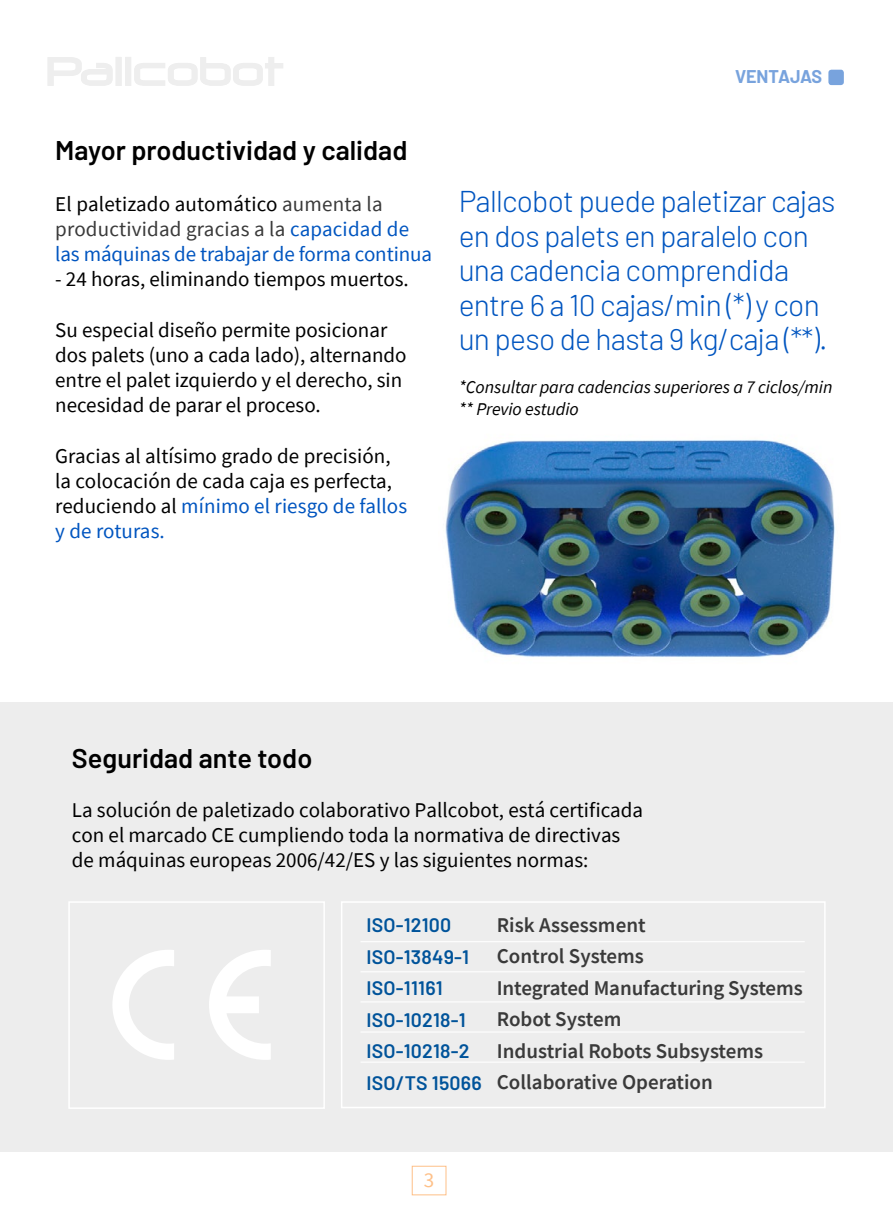
<style>
.page{position:relative;width:893px;height:1230px;background:#fff}
.page>*{position:absolute;margin:0;border:0;box-sizing:border-box;transform-origin:0 0}
.t1{font:300 30px/34.5px "Barlow";letter-spacing:-.025em;color:#0055c0}
.t2{font:600 27px "Barlow";color:#000}
.t3{font:21px/25.2px "Source Sans Pro";color:#000}
.t4{font:600 21px/31.5px "Source Sans Pro";color:#3a3a3a}
.t5{font:21px/25.2px "Source Sans Pro";letter-spacing:.01em;color:#0055c0}
.t6{font:21px "Source Sans Pro";color:#fec088}
.t7{font:600 19.5px/31.5px "Barlow";letter-spacing:.01em;color:#00539a}
.t8{font:italic 18px/21.6px "Source Sans Pro";letter-spacing:-.005em;color:#000}
.t9{font:700 18px "Barlow";letter-spacing:-.005em;color:#78a3dd}
.s1{color:#000}
.s2{color:#3a3a3a}
.s3{color:#0055c0}
</style>
<div class="page">
<div style="left:412px;top:1166px;width:34px;height:29px;border:1px solid #fec088"></div>
<div style="left:0;top:702px;width:892px;height:450px;background:#ededed"></div>
<img style="left:445px;top:440px;width:390px;height:218px">
<svg style="left:112px;top:950px;width:62px;height:110px"></svg>
<svg style="left:209px;top:950px;width:62px;height:110px"></svg>
<div style="left:341px;top:901px;width:484px;height:207px;border:2px solid #fff"></div>
<hr style="left:360px;top:941px;width:444px;height:1px;background:#fff">
<hr style="left:360px;top:971px;width:444px;height:1px;background:#fff">
<hr style="left:360px;top:1001px;width:444px;height:1px;background:#fff">
<hr style="left:360px;top:1031px;width:444px;height:2px;background:#fff">
<hr style="left:360px;top:1062px;width:444px;height:1px;background:#fff">
<div style="left:828px;top:70px;width:15px;height:15px;background:#78a3dd;border-radius:3px"></div>
<svg style="left:47px;top:57px;width:236px;height:29px"></svg>
<div style="left:68px;top:901px;width:257px;height:208px;border:2px solid #fff"></div>
<p class="t2" style="left:55px;top:131px;width:354px">Mayor productividad y calidad</p>
<p class="t5" style="left:55px;top:191px;width:378px"><span class="s1">El paletizado automático</span> <span class="s2">aumenta la productividad gracias a la</span> capacidad de las máquinas de trabajar de forma continua</p>
<p class="t3" style="left:55px;top:267px;width:355px">- 24 horas, eliminando tiempos muertos.</p>
<p class="t3" style="left:55px;top:317px;width:353px">Su especial diseño permite posicionar dos palets (uno a cada lado), alternando entre el palet izquierdo y el derecho, sin necesidad de parar el proceso.</p>
<p class="t3" style="left:55px;top:443px;width:353px">Gracias al altísimo grado de precisión, la colocación de cada caja es perfecta, reduciendo al <span class="s3">mínimo el riesgo de fallos y de roturas.</span></p>
<p class="t9" style="left:735px;top:64px;width:89px">VENTAJAS</p>
<h1 class="t1" style="left:458px;top:182px;width:378px">Pallcobot puede paletizar cajas en dos palets en paralelo con una cadencia comprendida entre 6 a 10 cajas/min (*) y con un peso de hasta 9 kg/caja (**).</h1>
<p class="t8" style="left:458px;top:376px;width:375px">*Consultar para cadencias superiores a 7 ciclos/min ** Previo estudio</p>
<p class="t2" style="left:72px;top:739px;width:242px">Seguridad ante todo</p>
<p class="t3" style="left:72px;top:798px;width:572px;line-height:24.8px">La solución de paletizado colaborativo Pallcobot, está certificada con el marcado CE cumpliendo toda la normativa de directivas de máquinas europeas 2006/42/ES y las siguientes normas:</p>
<p class="t7" style="left:366px;top:908px;width:117px">ISO-12100<br>ISO-13849-1<br>ISO-11161<br>ISO-10218-1<br>ISO-10218-2<br>ISO/TS 15066</p>
<p class="t4" style="left:497px;top:909px;width:307px">Risk Assessment<br>Control Systems<br>Integrated Manufacturing Systems<br>Robot System<br>Industrial Robots Subsystems<br>Collaborative Operation</p>
<p class="t6" style="left:424px;top:1167px;width:12px">3</p>
</div>
